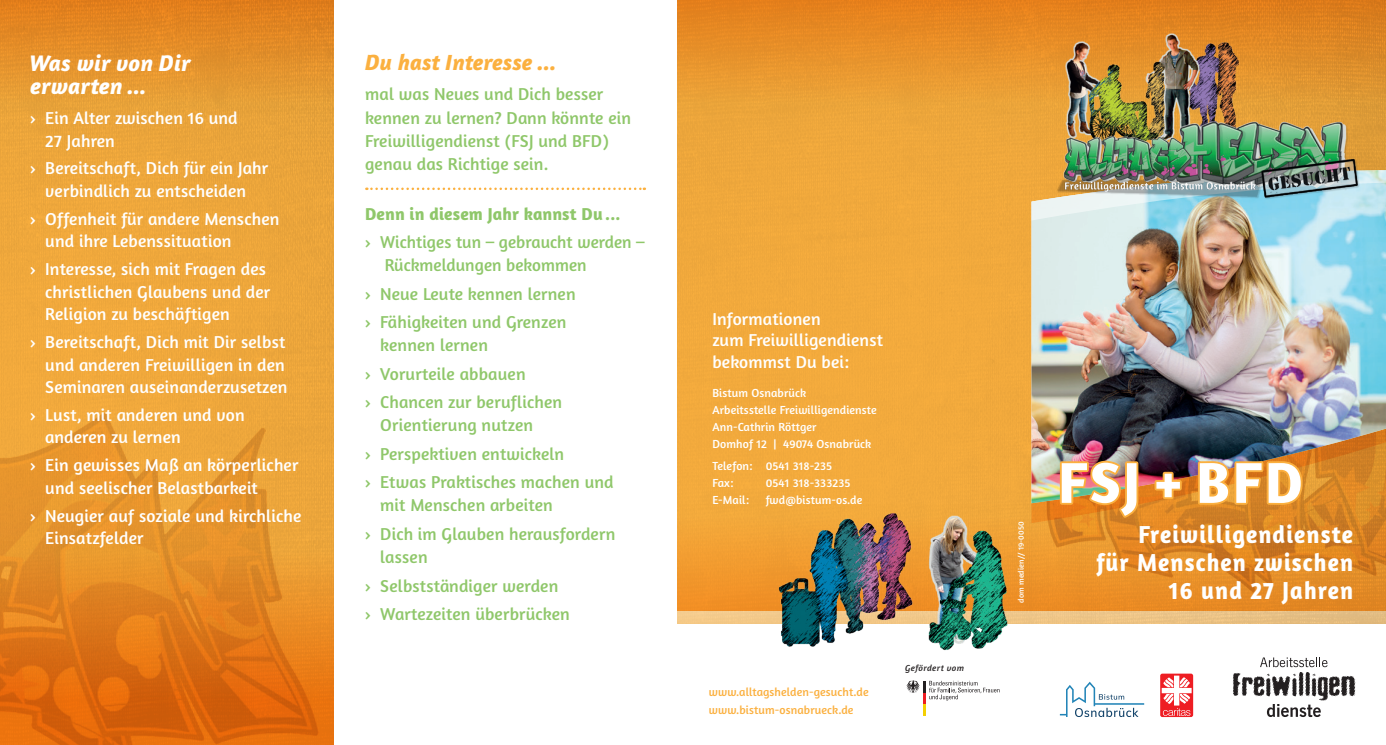
<style>
.page{position:relative;width:1386px;height:745px;background:#fff}
.page>*{position:absolute;margin:0;border:0;box-sizing:border-box;transform-origin:0 0}
.t1{font:700 58.5px "Amaranth";letter-spacing:.05em;color:#fff}
.t2{font:700 25px/28.1px "Amaranth";letter-spacing:.05em;color:#fff;text-align:right;scale:.93 1}
.t3{font:italic 700 23.12px/23.1px "Amaranth";letter-spacing:.01em;color:#fff}
.t4{font:italic 700 22.5px "Amaranth";color:#fbb03f}
.t5{font:17.5px/22.5px "Amaranth";letter-spacing:.01em;color:#fff}
.t6{font:17.5px/28.5px "Amaranth";letter-spacing:.01em;color:#8fc76a}
.t7{font:700 17.5px "Amaranth";letter-spacing:.01em;color:#8fc76a}
.t8{font:11.88px/16.9px "Amaranth";letter-spacing:.01em;color:#fff}
.t9{font:11.88px/17.5px "Amaranth";letter-spacing:.01em;color:#fbb03f}
.t10{font:italic 9px "Amaranth";letter-spacing:.05em;color:#231f20}
.t11{font:8.12px "Amaranth";letter-spacing:.01em;color:#fff}
.s1{font-size:22.5px}
</style>
<div class="page">
<svg style="left:366px;top:187px;width:279px;height:3px"></svg>
<img style="left:0;top:113px;width:333px;height:428px">
<svg style="left:0;top:541px;width:333px;height:203px;background:#e07919"></svg>
<div style="left:0;top:0;width:333px;height:113px;background:linear-gradient(to bottom,#e07d1a,#e8a53b)"></div>
<img style="left:677px;top:0;width:708px;height:503px">
<svg style="left:677px;top:503px;width:708px;height:121px;background:#e69534"></svg>
<svg style="left:1233px;top:657px;width:122px;height:59px"></svg>
<div style="left:1160px;top:673px;width:33px;height:43px;background:#ee1d23;border-radius:2px"></div>
<svg style="left:1161px;top:675px;width:30px;height:40px"></svg>
<img style="left:1053px;top:26px;width:193px;height:87px">
<svg style="left:1031px;top:170px;width:354px;height:12px"></svg>
<img style="left:989px;top:182px;width:396px;height:341px">
<img style="left:1048px;top:113px;width:323px;height:90px">
<img style="left:778px;top:504px;width:136px;height:143px">
<img style="left:1058px;top:458px;width:82px;height:62px">
<svg style="left:1152px;top:469px;width:31px;height:31px"></svg>
<svg style="left:1196px;top:459px;width:108px;height:47px;background:#e19639"></svg>
<svg style="left:906px;top:680px;width:93px;height:34px"></svg>
<img style="left:914px;top:503px;width:95px;height:148px">
<svg style="left:1059px;top:681px;width:85px;height:35px"></svg>
<h3 class="t3" style="left:30px;top:51px;width:162px">Was wir von Dir erwarten <span class="s1">...</span></h3>
<p class="t5" style="left:45px;top:106px;width:194px;text-indent:-15px">› Ein Alter zwischen 16 und<br>27 Jahren</p>
<p class="t5" style="left:30px;top:157px;width:240px;text-align:center">› Bereitschaft, Dich für ein Jahr verbindlich zu entscheiden</p>
<p class="t5" style="left:45px;top:207px;width:236px;text-indent:-15px">› Offenheit für andere Menschen und ihre Lebenssituation</p>
<p class="t5" style="left:45px;top:257px;width:226px;text-indent:-15px">› Interesse, sich mit Fragen des christlichen Glaubens und der<br>Religion zu beschäftigen</p>
<p class="t5" style="left:45px;top:330px;width:244px;text-indent:-15px">› Bereitschaft, Dich mit Dir selbst und anderen Freiwilligen in den<br>Seminaren auseinanderzusetzen</p>
<p class="t5" style="left:45px;top:403px;width:201px;text-indent:-15px">› Lust, mit anderen und von anderen zu lernen</p>
<p class="t5" style="left:45px;top:453px;width:255px;text-indent:-15px">› Ein gewisses Maß an körperlicher und seelischer Belastbarkeit</p>
<p class="t5" style="left:45px;top:504px;width:257px;text-indent:-15px">› Neugier auf soziale und kirchliche<br>Einsatzfelder</p>
<p class="t4" style="left:365px;top:49px;width:193px">Du hast Interesse ...</p>
<p class="t6" style="left:365px;top:83px;width:267px;line-height:23.1px">mal was Neues und Dich besser kennen zu lernen? Dann könnte ein<br>Freiwilligendienst (FSJ und BFD) genau das Richtige sein.</p>
<p class="t7" style="left:365px;top:202px;width:257px">Denn in diesem Jahr kannst Du ...</p>
<p class="t6" style="left:385px;top:230px;width:261px;line-height:23.1px;text-indent:-20px">› Wichtiges tun – gebraucht werden –<br>Rückmeldungen bekommen</p>
<p class="t6" style="left:365px;top:279px;width:212px">› Neue Leute kennen lernen › Fähigkeiten und Grenzen</p>
<p class="t6" style="left:365px;top:330px;width:198px;text-indent:15px">kennen lernen<br>› Vorurteile abbauen<br>› Chancen zur beruflichen</p>
<p class="t6" style="left:365px;top:410px;width:250px;text-indent:15px">Orientierung nutzen<br>› Perspektiven entwickeln<br>› Etwas Praktisches machen und</p>
<p class="t6" style="left:365px;top:490px;width:252px;text-indent:15px">mit Menschen arbeiten<br>› Dich im Glauben herausfordern</p>
<p class="t6" style="left:365px;top:542px;width:206px;text-indent:15px">lassen<br>› Selbstständiger werden<br>› Wartezeiten überbrücken</p>
<p class="t5" style="left:712px;top:308px;width:172px;line-height:21.2px">Informationen<br>zum Freiwilligendienst bekommst Du bei:</p>
<p class="t8" style="left:712px;top:384px;width:166px">Bistum Osnabrück<br>Arbeitsstelle Freiwilligendienste<br>Ann-Cathrin Röttger<br>Domhof 12 | 49074 Osnabrück</p>
<p class="t8" style="left:712px;top:457px;width:121px">Telefon: 0541 318-235<br>Fax:</p>
<p class="t8" style="left:765px;top:474px;width:86px">0541 318-333235</p>
<p class="t8" style="left:712px;top:491px;width:38px">E-Mail:</p>
<p class="t8" style="left:765px;top:491px;width:98px">fwd@bistum-os.de</p>
<p class="t9" style="left:709px;top:683px;width:161px">www.alltagshelden-gesucht.de www.bistum-osnabrueck.de</p>
<p class="t10" style="left:905px;top:662px;width:61px">Gefördert vom</p>
<p class="t11" style="left:1016px;top:602px;width:83px;rotate:-90deg">dom medien// 19-0050</p>
<h1 class="t1" style="left:1058px;top:445px;width:246px">FSJ + BFD</h1>
<h2 class="t2" style="left:1096px;top:519px;width:277px">Freiwilligendienste<br>für Menschen zwischen<br>16 und 27 Jahren</h2>
</div>
